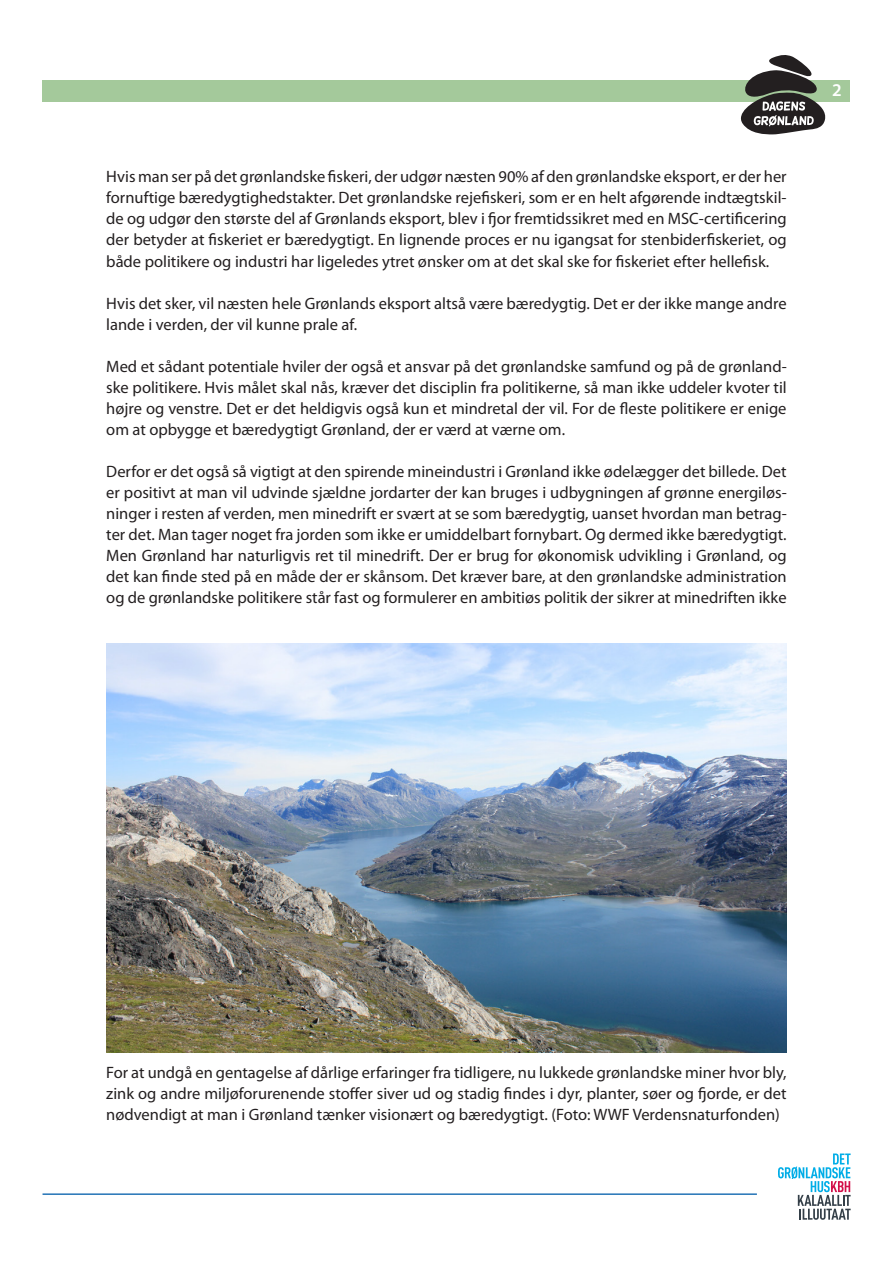
<style>
.page{position:relative;width:893px;height:1263px;background:#fff}
.page>*{position:absolute;margin:0;border:0;box-sizing:border-box;transform-origin:0 0}
.t1{font:600 18px "Myriad Pro";color:#fff}
.t2{font:16.5px/21px "Myriad Pro";color:#231f20;text-align:justify}
.t3{font:4.65px "Signa Caps";letter-spacing:-.02em;color:#000}
</style>
<div class="page">
<div style="left:43px;top:80px;width:807px;height:21px;background:#a4c99b"></div>
<svg style="left:739px;top:55px;width:88px;height:79px"></svg>
<hr style="left:43px;top:1193px;width:714px;height:2px;background:#2373b6">
<svg style="left:778px;top:1153px;width:73px;height:67px"></svg>
<img style="left:106px;top:643px;width:681px;height:409px">
<p class="t2" style="left:106px;top:167px;width:682px">Hvis man ser på det grønlandske fiskeri, der udgør næsten 90% af den grønlandske eksport, er der her fornuftige bæredygtighedstakter. Det grønlandske rejefiskeri, som er en helt afgørende indtægtskil&shy;de og udgør den største del af Grønlands eksport, blev i fjor fremtidssikret med en MSC-certificering der betyder at fiskeriet er bæredygtigt. En lignende proces er nu igangsat for stenbiderfiskeriet, og både politikere og industri har ligeledes ytret ønsker om at det skal ske for fiskeriet efter hellefisk.</p>
<p class="t2" style="left:106px;top:293px;width:682px">Hvis det sker, vil næsten hele Grønlands eksport altså være bæredygtig. Det er der ikke mange andre lande i verden, der vil kunne prale af.</p>
<p class="t2" style="left:106px;top:356px;width:682px">Med et sådant potentiale hviler der også et ansvar på det grønlandske samfund og på de grønland&shy;ske politikere. Hvis målet skal nås, kræver det disciplin fra politikerne, så man ikke uddeler kvoter til højre og venstre. Det er det heldigvis også kun et mindretal der vil. For de fleste politikere er enige om at opbygge et bæredygtigt Grønland, der er værd at værne om.</p>
<p class="t2" style="left:106px;top:461px;width:682px">Derfor er det også så vigtigt at den spirende mineindustri i Grønland ikke ødelægger det billede. Det er positivt at man vil udvinde sjældne jordarter der kan bruges i udbygningen af grønne energiløs&shy;ninger i resten af verden, men minedrift er svært at se som bæredygtig, uanset hvordan man betrag&shy;ter det. Man tager noget fra jorden som ikke er umiddelbart fornybart. Og dermed ikke bæredygtigt.<br>Men Grønland har naturligvis ret til minedrift. Der er brug for økonomisk udvikling i Grønland, og det kan finde sted på en måde der er skånsom. Det kræver bare, at den grønlandske administration og de grønlandske politikere står fast og formulerer en ambitiøs politik der sikrer at minedriften ikke</p>
<p class="t1" style="left:832px;top:80px;width:11px">2</p>
<p class="t2" style="left:106px;top:1063px;width:682px">For at undgå en gentagelse af dårlige erfaringer fra tidligere, nu lukkede grønlandske miner hvor bly, zink og andre miljøforurenende stoffer siver ud og stadig findes i dyr, planter, søer og fjorde, er det nødvendigt at man i Grønland tænker visionært og bæredygtigt. (Foto: WWF Verdensnaturfonden)</p>
<p class="t3" style="left:736px;top:1114px;width:20px">logotype</p>
</div>
